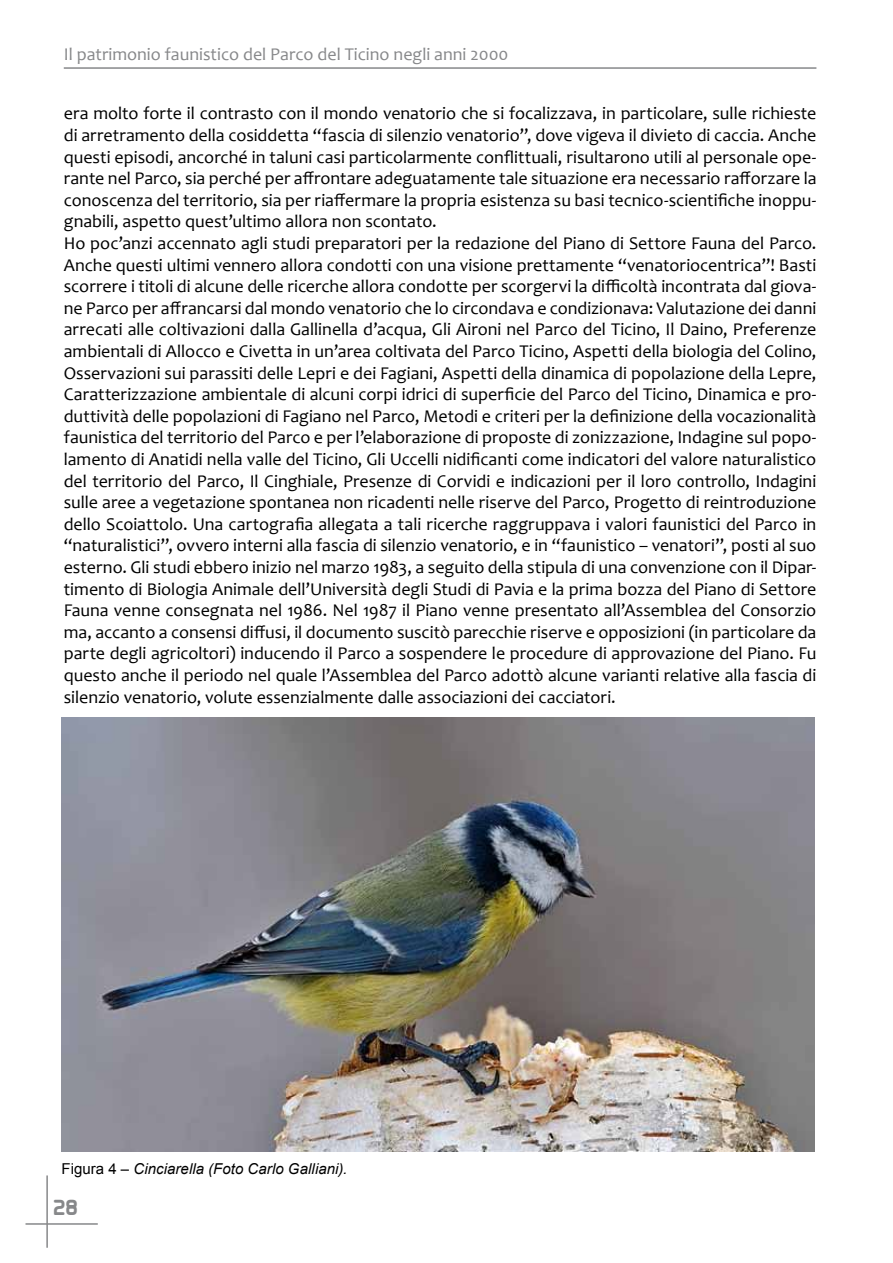
<style>
.page{position:relative;width:893px;height:1263px;background:#fff}
.page>*{position:absolute;margin:0;border:0;box-sizing:border-box;transform-origin:0 0}
.t1{font:19.5px "Airstrip Four";color:#87888a}
.t2{font:18px/21.6px "Candara";color:#000}
.t3{font:18px "Candara";color:#87888a}
.t4{font:italic 15px "Arial";letter-spacing:.005em;color:#000}
.s1{font-style:normal}
</style>
<div class="page">
<hr style="left:64px;top:67px;width:752px;height:2px;background:#87888a">
<hr style="left:46px;top:1175px;width:2px;height:73px;background:#87888a">
<hr style="left:26px;top:1223px;width:72px;height:2px;background:#87888a">
<img style="left:62px;top:718px;width:752px;height:434px">
<p class="t3" style="left:64px;top:43px;width:446px">Il patrimonio faunistico del Parco del Ticino negli anni 2000</p>
<p class="t2" style="left:64px;top:103px;width:754px">era molto forte il contrasto con il mondo venatorio che si focalizzava, in particolare, sulle richieste di arretramento della cosiddetta “fascia di silenzio venatorio”, dove vigeva il divieto di caccia. Anche questi episodi, ancorché in taluni casi particolarmente conflittuali, risultarono utili al personale ope&shy;rante nel Parco, sia perché per affrontare adeguatamente tale situazione era necessario rafforzare la conoscenza del territorio, sia per riaffermare la propria esistenza su basi tecnico-scientifiche inoppu&shy;gnabili, aspetto quest’ultimo allora non scontato.<br>Ho poc’anzi accennato agli studi preparatori per la redazione del Piano di Settore Fauna del Parco.<br>Anche questi ultimi vennero allora condotti con una visione prettamente “venatoriocentrica”! Basti scorrere i titoli di alcune delle ricerche allora condotte per scorgervi la difficoltà incontrata dal giova&shy;ne Parco per affrancarsi dal mondo venatorio che lo circondava e condizionava: Valutazione dei danni arrecati alle coltivazioni dalla Gallinella d’acqua, Gli Aironi nel Parco del Ticino, Il Daino, Preferenze ambientali di Allocco e Civetta in un’area coltivata del Parco Ticino, Aspetti della biologia del Colino, Osservazioni sui parassiti delle Lepri e dei Fagiani, Aspetti della dinamica di popolazione della Lepre, Caratterizzazione ambientale di alcuni corpi idrici di superficie del Parco del Ticino, Dinamica e pro&shy;duttività delle popolazioni di Fagiano nel Parco, Metodi e criteri per la definizione della vocazionalità faunistica del territorio del Parco e per l’elaborazione di proposte di zonizzazione, Indagine sul popo&shy;lamento di Anatidi nella valle del Ticino, Gli Uccelli nidificanti come indicatori del valore naturalistico del territorio del Parco, Il Cinghiale, Presenze di Corvidi e indicazioni per il loro controllo, Indagini sulle aree a vegetazione spontanea non ricadenti nelle riserve del Parco, Progetto di reintroduzione dello Scoiattolo. Una cartografia allegata a tali ricerche raggruppava i valori faunistici del Parco in “naturalistici”, ovvero interni alla fascia di silenzio venatorio, e in “faunistico – venatori”, posti al suo esterno. Gli studi ebbero inizio nel marzo 1983, a seguito della stipula di una convenzione con il Dipar&shy;timento di Biologia Animale dell’Università degli Studi di Pavia e la prima bozza del Piano di Settore Fauna venne consegnata nel 1986. Nel 1987 il Piano venne presentato all’Assemblea del Consorzio ma, accanto a consensi diffusi, il documento suscitò parecchie riserve e opposizioni (in particolare da parte degli agricoltori) inducendo il Parco a sospendere le procedure di approvazione del Piano. Fu questo anche il periodo nel quale l’Assemblea del Parco adottò alcune varianti relative alla fascia di silenzio venatorio, volute essenzialmente dalle associazioni dei cacciatori.</p>
<p class="t4" style="left:62px;top:1159px;width:287px"><span class="s1">Figura 4</span> – Cinciarella (Foto Carlo Galliani).</p>
<p class="t1" style="left:53px;top:1197px;width:26px">28</p>
</div>
